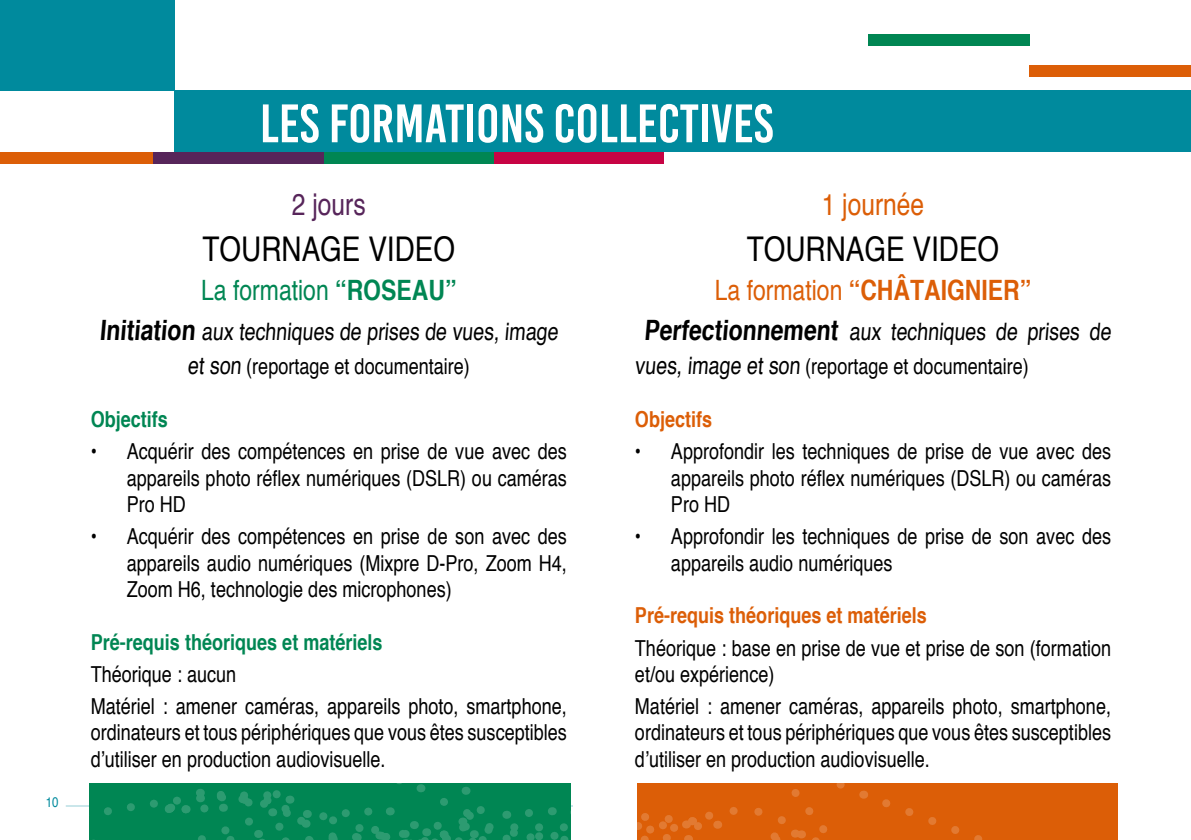
<style>
.page{position:relative;width:1191px;height:840px;background:#fff}
.page>*{position:absolute;margin:0;border:0;box-sizing:border-box;transform-origin:0 0}
.t1{font:54px "Bebas Kai";color:#fff}
.t2{font:condensed 34px "Helvetica";color:#000}
.t3{font:condensed 30px "Helvetica";color:#dc5e07}
.t4{font:condensed 30px "Helvetica";color:#57255a}
.t5{font:700 condensed 28px "Helvetica";color:#dc5e07}
.t6{font:condensed 28px "Helvetica";color:#008653}
.t7{font:condensed 24px "Helvetica";color:#000}
.t8{font:condensed 22px/26.4px "Helvetica";color:#000;text-align:justify}
.t9{font:700 condensed 22px "Helvetica";color:#008653}
.t10{font:700 condensed 22px "Helvetica";color:#dc5e07}
.t11{font:condensed 14px "Helvetica";color:#008a9d}
.s1{font-weight:700}
.s2{font-weight:700;font-size:28px}
.s3{font-size:24px}
.s4{font-weight:400}
</style>
<div class="page">
<div style="left:1029px;top:65px;width:162px;height:11px;background:#dc5e07"></div>
<div style="left:868px;top:34px;width:161px;height:11px;background:#008653"></div>
<div style="left:175px;top:90px;width:1016px;height:62px;background:#008a9d"></div>
<div style="left:0;top:0;width:175px;height:90px;background:#008a9d"></div>
<div style="left:493px;top:152px;width:170px;height:11px;background:#c70344"></div>
<div style="left:0;top:152px;width:153px;height:11px;background:#dc5e07"></div>
<div style="left:323px;top:152px;width:170px;height:11px;background:#008653"></div>
<div style="left:153px;top:152px;width:170px;height:11px;background:#57255a"></div>
<div style="left:630px;top:782px;width:488px;height:57px;background:#dc5e07"></div>
<svg style="left:65px;top:782px;width:961px;height:58px"></svg>
<svg style="left:1093px;top:839px;width:20px;height:1px"></svg>
<p class="t11" style="left:46px;top:792px;width:14px">10</p>
<h1 class="t1" style="left:260px;top:94px;width:515px">LES FORMATIONS COLLECTIVES</h1>
<h3 class="t4" style="left:292px;top:185px;width:75px">2 jours</h3>
<h2 class="t2" style="left:202px;top:228px;width:254px">TOURNAGE VIDEO</h2>
<p class="t6" style="left:201px;top:273px;width:257px">La formation <span class="s1">“ROSEAU”</span></p>
<p class="t7" style="left:99px;top:316px;width:463px"><span class="s2">Initiation</span> aux techniques de prises de vues, image</p>
<p class="t8" style="left:188px;top:352px;width:284px"><span class="s3">et son</span> (reportage et documentaire)</p>
<p class="t9" style="left:91px;top:405px;width:79px">Objectifs</p>
<p class="t8" style="left:127px;top:437px;width:441px;text-indent:-36px">• Acquérir des compétences en prise de vue avec des appareils photo réflex numériques (DSLR) ou caméras Pro HD</p>
<p class="t8" style="left:127px;top:522px;width:441px;text-indent:-36px">• Acquérir des compétences en prise de son avec des appareils audio numériques (Mixpre D-Pro, Zoom H4, Zoom H6, technologie des microphones)</p>
<p class="t9" style="left:91px;top:627px;width:293px">Pré-requis théoriques et matériels</p>
<p class="t8" style="left:91px;top:657px;width:477px;line-height:32px">Théorique : aucun<br>Matériel : amener caméras, appareils photo, smartphone,</p>
<p class="t8" style="left:91px;top:718px;width:477px">ordinateurs et tous périphériques que vous êtes susceptibles d’utiliser en production audiovisuelle.</p>
<h3 class="t3" style="left:821px;top:185px;width:104px">1 journée</h3>
<h2 class="t2" style="left:746px;top:228px;width:254px">TOURNAGE VIDEO</h2>
<p class="t5" style="left:715px;top:273px;width:318px"><span class="s4">La formation</span> “CHÂTAIGNIER”</p>
<p class="t7" style="left:644px;top:316px;width:471px"><span class="s2">Perfectionnement</span> aux techniques de prises de</p>
<p class="t8" style="left:635px;top:352px;width:395px"><span class="s3">vues, image et son</span> (reportage et documentaire)</p>
<p class="t10" style="left:635px;top:405px;width:79px">Objectifs</p>
<p class="t8" style="left:671px;top:437px;width:441px;text-indent:-36px">• Approfondir les techniques de prise de vue avec des appareils photo réflex numériques (DSLR) ou caméras Pro HD</p>
<p class="t8" style="left:671px;top:522px;width:441px;text-indent:-36px">• Approfondir les techniques de prise de son avec des appareils audio numériques</p>
<p class="t10" style="left:635px;top:601px;width:293px">Pré-requis théoriques et matériels</p>
<p class="t8" style="left:635px;top:633px;width:477px">Théorique : base en prise de vue et prise de son (formation et/ou expérience)</p>
<p class="t8" style="left:635px;top:692px;width:477px">Matériel : amener caméras, appareils photo, smartphone, ordinateurs et tous périphériques que vous êtes susceptibles d’utiliser en production audiovisuelle.</p>
</div>
